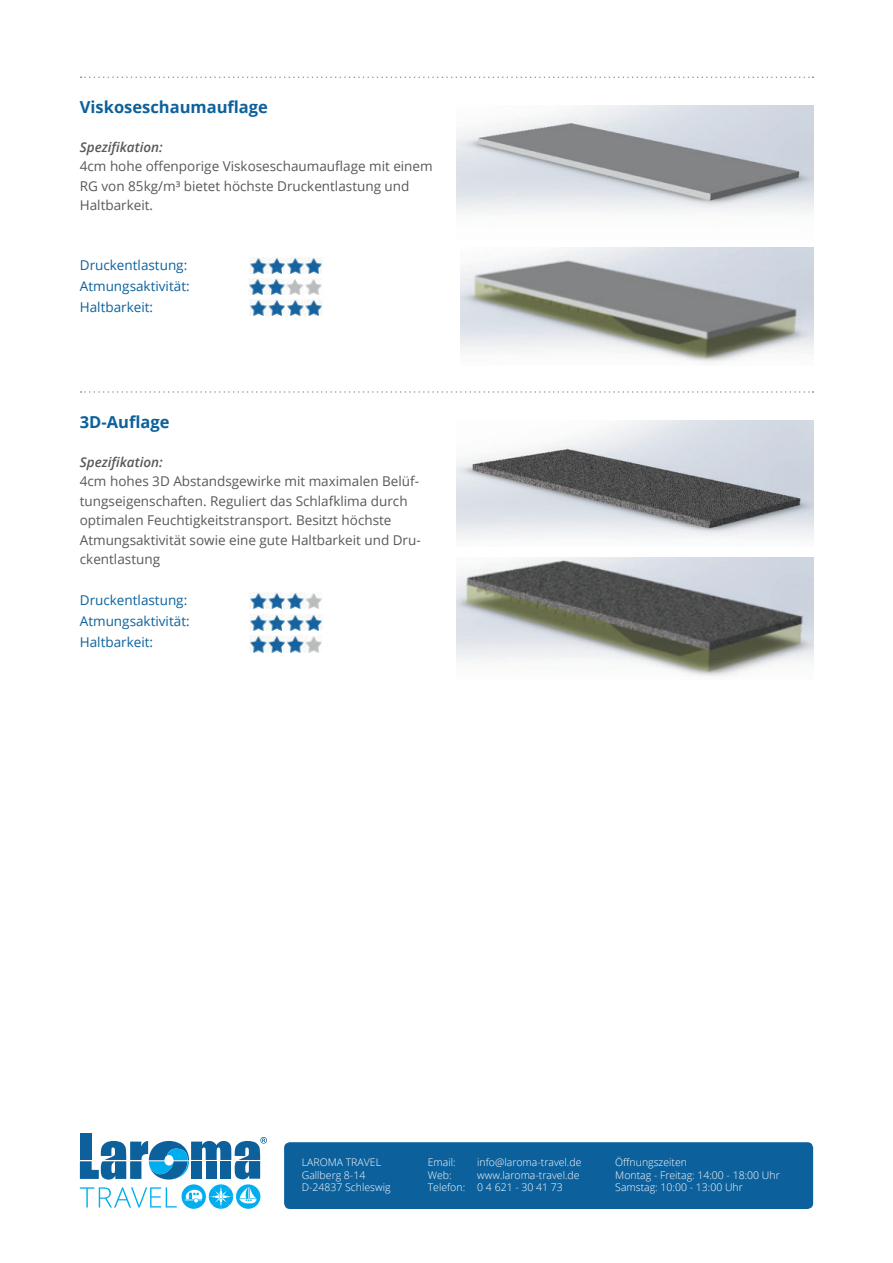
<style>
.page{position:relative;width:893px;height:1263px;background:#fff}
.page>*{position:absolute;margin:0;border:0;box-sizing:border-box;transform-origin:0 0}
.t1{font:700 16.5px "Open Sans";color:#0c619d}
.t2{font:13.5px/19.5px "Open Sans";color:#57585a}
.t3{font:13.5px/21px "Open Sans";color:#0c619d}
.t4{font:italic 600 13.5px "Open Sans";color:#57585a}
.t5{font:300 10.5px "Open Sans";color:#fff}
</style>
<div class="page">
<svg style="left:81px;top:77px;width:732px;height:1px"></svg>
<svg style="left:81px;top:391px;width:732px;height:2px"></svg>
<img style="left:460px;top:248px;width:353px;height:117px">
<img style="left:457px;top:558px;width:356px;height:119px">
<img style="left:457px;top:106px;width:356px;height:107px">
<img style="left:457px;top:420px;width:356px;height:119px">
<img style="left:248px;top:278px;width:74px;height:17px">
<img style="left:249px;top:257px;width:74px;height:17px">
<img style="left:249px;top:614px;width:74px;height:17px">
<img style="left:249px;top:299px;width:74px;height:17px">
<img style="left:249px;top:636px;width:73px;height:17px">
<img style="left:249px;top:592px;width:73px;height:17px">
<div style="left:284px;top:1142px;width:529px;height:67px;background:#0c619d;border-radius:6px"></div>
<svg style="left:80px;top:1187px;width:97px;height:20px"></svg>
<svg style="left:236px;top:1184px;width:24px;height:25px"></svg>
<svg style="left:239px;top:1187px;width:18px;height:16px"></svg>
<div style="left:182px;top:1184px;width:24px;height:25px;background:#00aeef;border-radius:50%"></div>
<svg style="left:185px;top:1190px;width:17px;height:12px"></svg>
<svg style="left:209px;top:1184px;width:24px;height:25px"></svg>
<svg style="left:209px;top:1185px;width:23px;height:23px"></svg>
<div style="left:80px;top:1133px;width:12px;height:27px;background:#0c619d"></div>
<svg style="left:80px;top:1137px;width:187px;height:42px"></svg>
<p class="t1" style="left:80px;top:95px;width:190px">Viskoseschaumauflage</p>
<p class="t4" style="left:80px;top:138px;width:84px">Spezifikation:</p>
<p class="t2" style="left:80px;top:156px;width:354px">4cm hohe offenporige Viskoseschaumauflage mit einem<br>RG von 85kg/m³ bietet höchste Druckentlastung und<br>Haltbarkeit.</p>
<p class="t3" style="left:80px;top:255px;width:111px">Druckentlastung:<br>Atmungsaktivität:<br>Haltbarkeit:</p>
<p class="t1" style="left:80px;top:410px;width:91px">3D-Auflage</p>
<p class="t4" style="left:80px;top:452px;width:84px">Spezifikation:</p>
<p class="t2" style="left:80px;top:471px;width:342px">4cm hohes 3D Abstandsgewirke mit maximalen Belüf&shy;tungseigenschaften. Reguliert das Schlafklima durch optimalen Feuchtigkeitstransport. Besitzt höchste Atmungsaktivität sowie eine gute Haltbarkeit und Dru&shy;ckentlastung</p>
<p class="t3" style="left:80px;top:589px;width:111px">Druckentlastung:<br>Atmungsaktivität:<br>Haltbarkeit:</p>
<p class="t5" style="left:302px;top:1155px;width:81px">LAROMA TRAVEL</p>
<p class="t5" style="left:428px;top:1155px;width:29px">Email:</p>
<p class="t5" style="left:477px;top:1155px;width:106px">info@laroma-travel.de</p>
<p class="t5" style="left:615px;top:1155px;width:73px">Öffnungszeiten</p>
<p class="t5" style="left:302px;top:1167px;width:65px">Gallberg 8-14</p>
<p class="t5" style="left:428px;top:1167px;width:25px">Web:</p>
<p class="t5" style="left:477px;top:1167px;width:104px">www.laroma-travel.de</p>
<p class="t5" style="left:615px;top:1167px;width:166px">Montag - Freitag: 14:00 - 18:00 Uhr</p>
<p class="t5" style="left:302px;top:1180px;width:90px">D-24837 Schleswig</p>
<p class="t5" style="left:428px;top:1180px;width:137px">Telefon: 0 4 621 - 30 41 73</p>
<p class="t5" style="left:615px;top:1180px;width:129px">Samstag: 10:00 - 13:00 Uhr</p>
</div>
